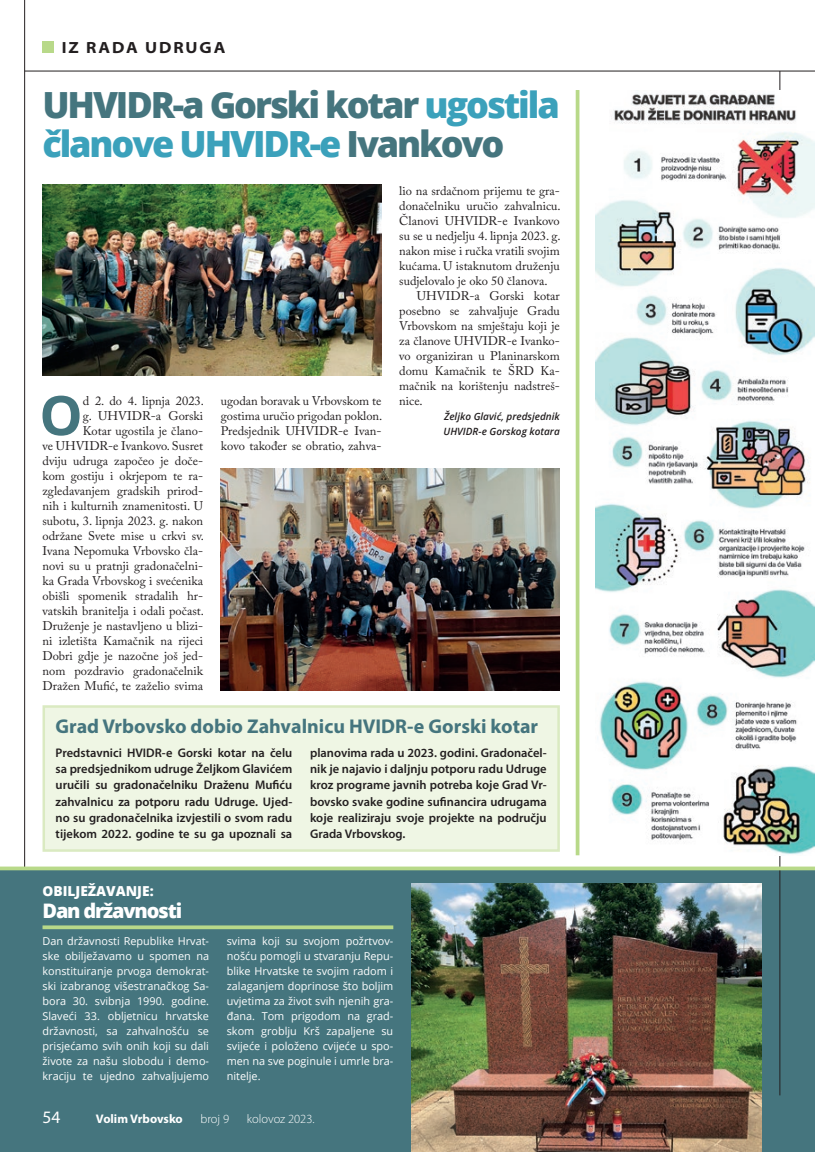
<style>
.page{position:relative;width:815px;height:1152px;background:#fff}
.page>*{position:absolute;margin:0;border:0;box-sizing:border-box;transform-origin:0 0}
.t1{font:700 54.5px "Open Sans";color:#45757e}
.t2{font:800 36px/39px "Open Sans";letter-spacing:-.06em;color:#45757e}
.t3{font:700 20px "Myriad Pro";color:#45757e}
.t4{font:800 20px "Open Sans";letter-spacing:-.06em;color:#fff}
.t5{font:17.5px "Myriad Pro";color:#fff}
.t6{font:700 semi-expanded 16.25px "Myriad Pro";letter-spacing:.12em;color:#231f20}
.t7{font:800 13.75px "Open Sans";color:#fff}
.t8{font:12.5px/15px "Adobe Caslon Pro";color:#231f20;text-align:justify}
.t9{font:600 12.5px/16.2px "Myriad Pro";color:#231f20;text-align:justify}
.t10{font:300 12.5px "Myriad Pro";color:#fff}
.t11{font:700 12.5px "Myriad Pro";color:#fff}
.t12{font:10.88px/15px "Open Sans";color:#fff;text-align:justify}
.t13{font:italic 600 10px/15px "Open Sans";color:#231f20}
.s1{color:#3ba1bb}
</style>
<div class="page">
<hr style="left:24px;top:0;width:1px;height:1095px;background:#231f20">
<div style="left:0;top:868px;width:815px;height:284px;background:#45757e"></div>
<div style="left:43px;top:42px;width:11px;height:11px;background:#b8d989"></div>
<hr style="left:25px;top:71px;width:790px;height:1px;background:#231f20">
<hr style="left:780px;top:71px;width:1px;height:1024px;background:#231f20">
<img style="left:411px;top:884px;width:351px;height:268px">
<div style="left:44px;top:706px;width:515px;height:144px;background:#eff6e4"></div>
<div style="left:43px;top:705px;width:517px;height:146px;border:2px solid #daeac1"></div>
<img style="left:43px;top:184px;width:338px;height:191px">
<img style="left:221px;top:469px;width:339px;height:221px">
<svg style="left:43px;top:925px;width:350px;height:4px"></svg>
<img style="left:595px;top:90px;width:220px;height:765px">
<hr style="left:576px;top:90px;width:3px;height:765px;background:#b8d989">
<svg style="left:0;top:866px;width:815px;height:4px;background:#c1de99"></svg>
<h3 class="t6" style="left:62px;top:38px;width:165px">IZ RADA UDRUGA</h3>
<h2 class="t2" style="left:43px;top:83px;width:519px">UHVIDR-a Gorski kotar <span class="s1">ugostila članove UHVIDR-e</span> Ivankovo</h2>
<h1 class="t1" style="left:39px;top:377px;width:45px">O</h1>
<p class="t8" style="left:43px;top:393px;width:163px;text-align:right">d 2. do 4. lipnja 2023.<br>g. UHVIDR-a Gorski<br>Kotar ugostila je člano-<br>ve UHVIDR-e Ivankovo. Susret dviju udruga započeo je doče&shy;kom gostiju i okrjepom te ra&shy;zgledavanjem gradskih prirod&shy;nih i kulturnih znamenitosti. U subotu, 3. lipnja 2023. g. nakon održane Svete mise u crkvi sv.<br>Ivana Nepomuka Vrbovsko čla&shy;novi su u pratnji gradonačelni&shy;ka Grada Vrbovskog i svećenika obišli spomenik stradalih hr&shy;vatskih branitelja i odali počast.<br>Druženje je nastavljeno u blizi&shy;ni izletišta Kamačnik na rijeci<br>Dobri gdje je nazočne još jed&shy;nom pozdravio gradonačelnik<br>Dražen Mufić, te zaželio svima</p>
<p class="t8" style="left:221px;top:393px;width:163px">ugodan boravak u Vrbovskom te gostima uručio prigodan poklon.<br>Predsjednik UHVIDR-e Ivan&shy;kovo također se obratio, zahva-</p>
<p class="t8" style="left:399px;top:183px;width:163px">lio na srdačnom prijemu te gra&shy;donačelniku uručio zahvalnicu.<br>Članovi UHVIDR-e Ivankovo su se u nedjelju 4. lipnja 2023. g. nakon mise i ručka vratili svojim kućama. U istaknutom druženju sudjelovalo je oko 50 članova.</p>
<p class="t8" style="left:399px;top:288px;width:162px;text-indent:18px">UHVIDR-a Gorski kotar posebno se zahvaljuje Gradu Vrbovskom na smještaju koji je za članove UHVIDR-e Ivanko&shy;vo organiziran u Planinarskom domu Kamačnik te ŠRD Ka&shy;mačnik na korištenju nadstreš&shy;nice.</p>
<p class="t13" style="left:444px;top:409px;width:118px">Željko Glavić, predsjednik<br>UHVIDR-e Gorskog kotara</p>
<h3 class="t3" style="left:56px;top:715px;width:484px">Grad Vrbovsko dobio Zahvalnicu HVIDR-e Gorski kotar</h3>
<p class="t9" style="left:56px;top:744px;width:238px">Predstavnici HVIDR-e Gorski kotar na čelu sa predsjednikom udruge Željkom Glavićem uručili su gradonačelniku Draženu Mufiću zahvalnicu za potporu radu Udruge. Ujed&shy;no su gradonačelnika izvjestili o svom radu tijekom 2022. godine te su ga upoznali sa</p>
<p class="t9" style="left:310px;top:744px;width:238px">planovima rada u 2023. godini. Gradonačel&shy;nik je najavio i daljnju potporu radu Udruge kroz programe javnih potreba koje Grad Vr&shy;bovsko svake godine sufinancira udrugama koje realiziraju svoje projekte na području Grada Vrbovskog.</p>
<p class="t7" style="left:43px;top:880px;width:113px">OBILJEŽAVANJE:</p>
<h3 class="t4" style="left:43px;top:896px;width:141px">Dan državnosti</h3>
<p class="t12" style="left:43px;top:933px;width:168px">Dan državnosti Republike Hrvat&shy;ske obilježavamo u spomen na konstituiranje prvoga demokrat&shy;ski izabranog višestranačkog Sa&shy;bora 30. svibnja 1990. godine.<br>Slaveći 33. obljetnicu hrvatske državnosti, sa zahvalnošću se prisjećamo svih onih koji su dali živote za našu slobodu i demo&shy;kraciju te ujedno zahvaljujemo</p>
<p class="t12" style="left:227px;top:933px;width:168px">svima koji su svojom požrtvov&shy;nošću pomogli u stvaranju Repu&shy;blike Hrvatske te svojim radom i zalaganjem doprinose što boljim uvjetima za život svih njenih gra&shy;đana. Tom prigodom na grad&shy;skom groblju Krš zapaljene su svijeće i položeno cvijeće u spo&shy;men na sve poginule i umrle bra&shy;nitelje.</p>
<h3 class="t5" style="left:43px;top:1107px;width:19px">54</h3>
<p class="t11" style="left:96px;top:1111px;width:88px">Volim Vrbovsko</p>
<p class="t10" style="left:201px;top:1111px;width:30px">broj 9</p>
<p class="t10" style="left:247px;top:1111px;width:69px">kolovoz 2023.</p>
</div>
